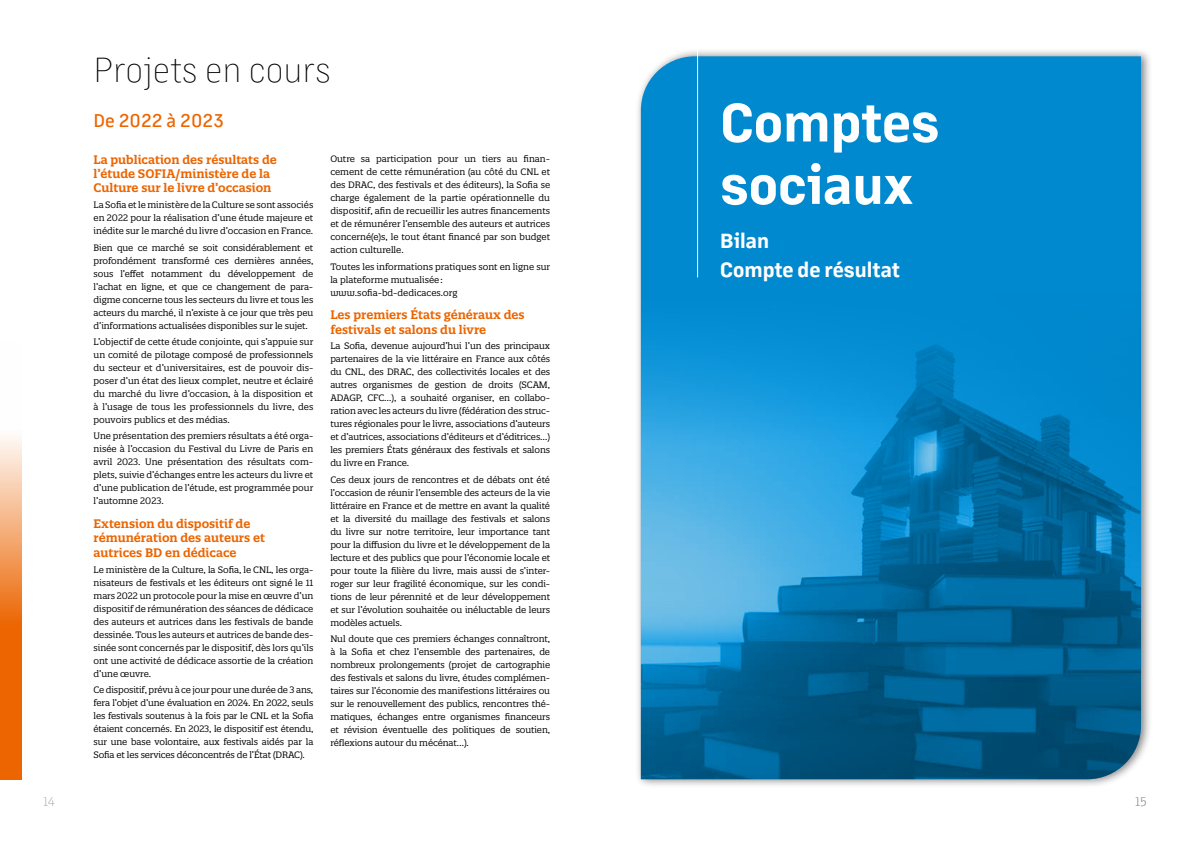
<style>
.page{position:relative;width:1191px;height:842px;background:#fff}
.page>*{position:absolute;margin:0;border:0;box-sizing:border-box;transform-origin:0 0}
.t1{font:700 52px/62.4px "Margin MVB";color:#fff}
.t2{font:200 34px "Margin MVB";color:#000}
.t3{font:700 20px/29.7px "Margin MVB";color:#fff}
.t4{font:500 18px "Margin MVB";color:#ec6500}
.t5{font:600 12px/14.4px "Quatro Slab";color:#ec6500}
.t6{font:300 12px "Margin MVB";color:#9c9c9d}
.t7{font:9px/13px "Quatro Slab";letter-spacing:-.005em;color:#000;text-align:justify}
</style>
<div class="page">
<svg style="left:0;top:436px;width:21px;height:344px;background:#f08d43"></svg>
<div style="left:634px;top:47px;width:518px;height:741px;background:#000;opacity:.5"></div>
<div style="left:641px;top:56px;width:500px;height:234px;background:#0089cf"></div>
<img style="left:641px;top:290px;width:500px;height:489px">
<hr style="left:697px;top:0;width:1px;height:277px;background:#fff">
<h3 class="t6" style="left:43px;top:793px;width:14px">14</h3>
<h2 class="t2" style="left:94px;top:46px;width:239px">Projets en cours</h2>
<h3 class="t4" style="left:94px;top:108px;width:132px">De 2022 à 2023</h3>
<h3 class="t5" style="left:94px;top:152px;width:185px">La publication des résultats de l’étude SOFIA/ministère de la<br>Culture sur le livre d’occasion</h3>
<p class="t7" style="left:94px;top:199px;width:221px">La Sofia et le ministère de la Culture se sont associés en 2022 pour la réalisation d’une étude majeure et inédite sur le marché du livre d’occasion en France.</p>
<p class="t7" style="left:94px;top:241px;width:221px">Bien que ce marché se soit considérablement et profondément transformé ces dernières années, sous l’effet notamment du développement de l’achat en ligne, et que ce changement de para&shy;digme concerne tous les secteurs du livre et tous les acteurs du marché, il n’existe à ce jour que très peu d’informations actualisées disponibles sur le sujet.</p>
<p class="t7" style="left:94px;top:335px;width:221px">L’objectif de cette étude conjointe, qui s’appuie sur un comité de pilotage composé de professionnels du secteur et d’universitaires, est de pouvoir dis&shy;poser d’un état des lieux complet, neutre et éclairé du marché du livre d’occasion, à la disposition et à l’usage de tous les professionnels du livre, des pouvoirs publics et des médias.</p>
<p class="t7" style="left:94px;top:430px;width:221px">Une présentation des premiers résultats a été orga&shy;nisée à l’occasion du Festival du Livre de Paris en avril 2023. Une présentation des résultats com&shy;plets, suivie d’échanges entre les acteurs du livre et d’une publication de l’étude, est programmée pour l’automne 2023.</p>
<h3 class="t5" style="left:94px;top:516px;width:173px">Extension du dispositif de rémunération des auteurs et autrices BD en dédicace</h3>
<p class="t7" style="left:94px;top:563px;width:221px">Le ministère de la Culture, la Sofia, le CNL, les orga&shy;nisateurs de festivals et les éditeurs ont signé le 11 mars 2022 un protocole pour la mise en œuvre d’un dispositif de rémunération des séances de dédicace des auteurs et autrices dans les festivals de bande dessinée. Tous les auteurs et autrices de bande des&shy;sinée sont concernés par le dispositif, dès lors qu’ils ont une activité de dédicace assortie de la création d’une œuvre.</p>
<p class="t7" style="left:94px;top:683px;width:221px">Ce dispositif, prévu à ce jour pour une durée de 3 ans, fera l’objet d’une évaluation en 2024. En 2022, seuls les festivals soutenus à la fois par le CNL et la Sofia étaient concernés. En 2023, le dispositif est étendu, sur une base volontaire, aux festivals aidés par la Sofia et les services déconcentrés de l’État (DRAC).</p>
<p class="t7" style="left:330px;top:152px;width:221px">Outre sa participation pour un tiers au finan&shy;cement de cette rémunération (au côté du CNL et des DRAC, des festivals et des éditeurs), la Sofia se charge également de la partie opérationnelle du dispositif, afin de recueillir les autres financements et de rémunérer l’ensemble des auteurs et autrices concerné(e)s, le tout étant financé par son budget action culturelle.</p>
<p class="t7" style="left:330px;top:260px;width:221px;text-align:left">Toutes les informations pratiques sont en ligne sur la plateforme mutualisée: www.sofia-bd-dedicaces.org</p>
<h3 class="t5" style="left:330px;top:308px;width:196px">Les premiers États généraux des festivals et salons du livre</h3>
<p class="t7" style="left:330px;top:340px;width:221px">La Sofia, devenue aujourd’hui l’un des principaux partenaires de la vie littéraire en France aux côtés du CNL, des DRAC, des collectivités locales et des autres organismes de gestion de droits (SCAM, ADAGP, CFC…), a souhaité organiser, en collabo&shy;ration avec les acteurs du livre (fédération des struc&shy;tures régionales pour le livre, associations d’auteurs et d’autrices, associations d’éditeurs et d’éditrices…) les premiers États généraux des festivals et salons du livre en France.</p>
<p class="t7" style="left:330px;top:473px;width:221px">Ces deux jours de rencontres et de débats ont été l’occasion de réunir l’ensemble des acteurs de la vie littéraire en France et de mettre en avant la qualité et la diversité du maillage des festivals et salons du livre sur notre territoire, leur importance tant pour la diffusion du livre et le développement de la lecture et des publics que pour l’économie locale et pour toute la filière du livre, mais aussi de s’inter&shy;roger sur leur fragilité économique, sur les condi&shy;tions de leur pérennité et de leur développement et sur l’évolution souhaitée ou inéluctable de leurs modèles actuels.</p>
<p class="t7" style="left:330px;top:632px;width:221px">Nul doute que ces premiers échanges connaîtront, à la Sofia et chez l’ensemble des partenaires, de nombreux prolongements (projet de cartographie des festivals et salons du livre, études complémen&shy;taires sur l’économie des manifestions littéraires ou sur le renouvellement des publics, rencontres thé&shy;matiques, échanges entre organismes financeurs et révision éventuelle des politiques de soutien, réflexions autour du mécénat…).</p>
<h1 class="t1" style="left:720px;top:89px;width:221px">Comptes sociaux</h1>
<h3 class="t3" style="left:720px;top:224px;width:181px">Bilan<br>Compte de résultat</h3>
<h3 class="t6" style="left:1135px;top:793px;width:13px">15</h3>
</div>
